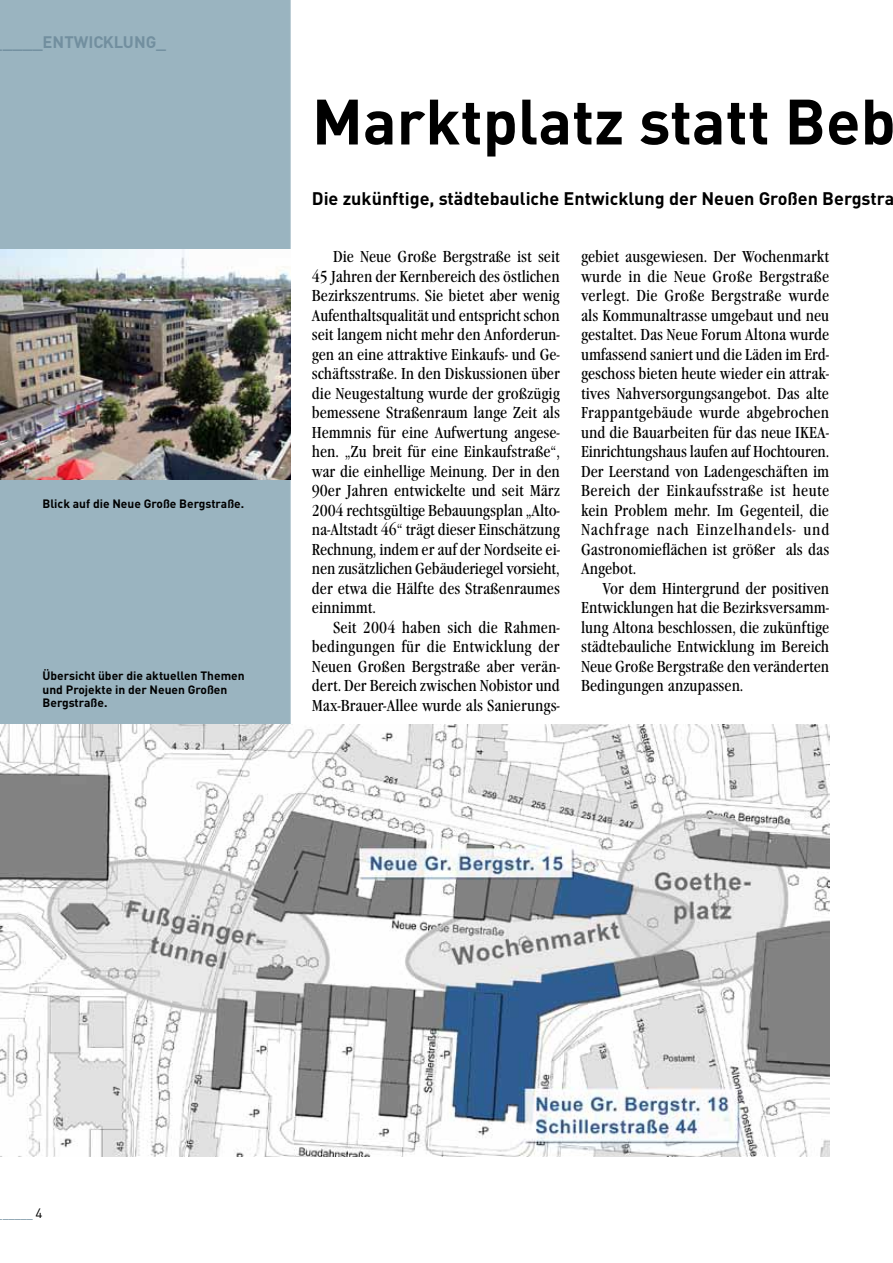
<style>
.page{position:relative;width:893px;height:1263px;background:#fff}
.page>*{position:absolute;margin:0;border:0;box-sizing:border-box;transform-origin:0 0}
.t1{font:700 63px "DIN";color:#000}
.t2{font:700 18px "DIN";color:#000}
.t3{font:16.5px/19.5px "Garamond Cd ITC";color:#000;text-align:justify}
.t4{font:700 16.5px "DIN";color:#728f9f}
.t5{font:700 12px/13.5px "DIN";color:#000}
.t6{font:500 10.5px "DIN";color:#728f9f}
.s1{font-weight:400;font-size:13.5px;color:#000}
</style>
<div class="page">
<div style="left:0;top:0;width:291px;height:724px;background:#9ab4c0"></div>
<img style="left:0;top:724px;width:829px;height:433px">
<img style="left:0;top:250px;width:291px;height:229px">
<p class="t4" style="left:3px;top:32px;width:165px">____ENTWICKLUNG_</p>
<p class="t5" style="left:43px;top:496px;width:203px">Blick auf die Neue Große Bergstraße.</p>
<p class="t5" style="left:43px;top:669px;width:204px">Übersicht über die aktuellen Themen und Projekte in der Neuen Großen<br>Bergstraße.</p>
<h1 class="t1" style="left:312px;top:81px;width:585px">Marktplatz statt Beb</h1>
<p class="t2" style="left:312px;top:187px;width:584px">Die zukünftige, städtebauliche Entwicklung der Neuen Großen Bergstra</p>
<p class="t3" style="left:312px;top:247px;width:250px;text-indent:21px">Die Neue Große Bergstraße ist seit 45 Jahren der Kernbereich des östlichen Bezirkszentrums. Sie bietet aber wenig Aufenthaltsqualität und entspricht schon seit langem nicht mehr den Anforderun&shy;gen an eine attraktive Einkaufs- und Ge&shy;schäftsstraße. In den Diskussionen über die Neugestaltung wurde der großzügig bemessene Straßenraum lange Zeit als Hemmnis für eine Aufwertung angese&shy;hen. „Zu breit für eine Einkaufstraße“, war die einhellige Meinung. Der in den 90er Jahren entwickelte und seit März 2004 rechtsgültige Bebauungsplan „Alto&shy;na-Altstadt 46“ trägt dieser Einschätzung Rechnung, indem er auf der Nordseite ei&shy;nen zusätzlichen Gebäuderiegel vorsieht, der etwa die Hälfte des Straßenraumes einnimmt.</p>
<p class="t3" style="left:312px;top:618px;width:250px;text-indent:21px">Seit 2004 haben sich die Rahmen&shy;bedingungen für die Entwicklung der Neuen Großen Bergstraße aber verän&shy;dert. Der Bereich zwischen Nobistor und Max-Brauer-Allee wurde als Sanierungs-</p>
<p class="t3" style="left:581px;top:247px;width:250px">gebiet ausgewiesen. Der Wochenmarkt wurde in die Neue Große Bergstraße verlegt. Die Große Bergstraße wurde als Kommunaltrasse umgebaut und neu gestaltet. Das Neue Forum Altona wurde umfassend saniert und die Läden im Erd&shy;geschoss bieten heute wieder ein attrak&shy;tives Nahversorgungsangebot. Das alte Frappantgebäude wurde abgebrochen und die Bauarbeiten für das neue IKEA-Einrichtungshaus laufen auf Hochtouren.<br>Der Leerstand von Ladengeschäften im Bereich der Einkaufsstraße ist heute kein Problem mehr. Im Gegenteil, die Nachfrage nach Einzelhandels- und Gastronomieflächen ist größer als das Angebot.</p>
<p class="t3" style="left:581px;top:579px;width:250px;text-indent:21px">Vor dem Hintergrund der positiven Entwicklungen hat die Bezirksversamm&shy;lung Altona beschlossen, die zukünftige städtebauliche Entwicklung im Bereich Neue Große Bergstraße den veränderten Bedingungen anzupassen.</p>
<p class="t6" style="left:3px;top:1207px;width:41px">_____ <span class="s1">4</span></p>
</div>
